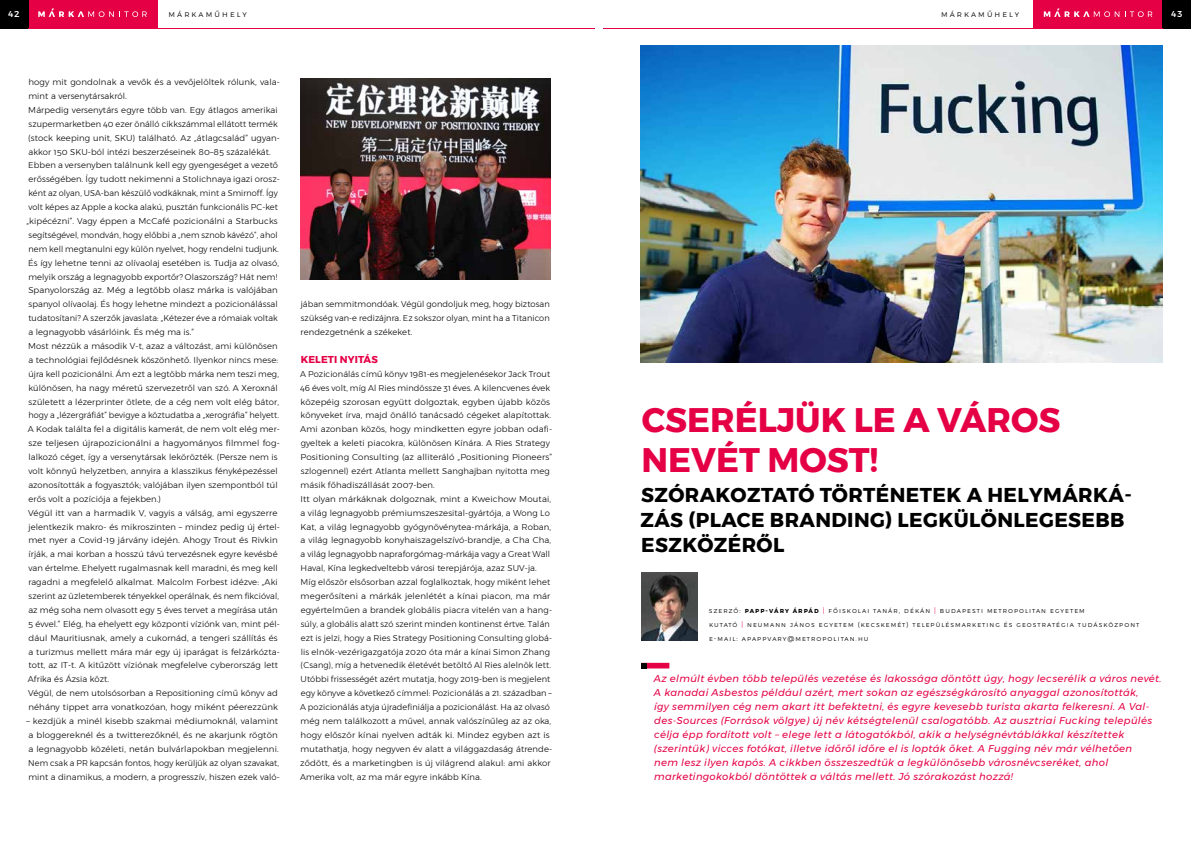
<style>
.page{position:relative;width:1191px;height:842px;background:#fff}
.page>*{position:absolute;margin:0;border:0;box-sizing:border-box;transform-origin:0 0}
.t1{font:700 34px/40px "Montserrat";color:#e50046}
.t2{font:700 20px/25px "Montserrat";letter-spacing:.02em;color:#000}
.t3{font:italic 10px/13.9px "Montserrat";letter-spacing:.03em;color:#e50046}
.t4{font:700 10px "Montserrat";letter-spacing:.01em;color:#e50046}
.t5{font:500 8.5px "Montserrat";color:#fff}
.t6{font:300 8.4px/13.9px "Montserrat";letter-spacing:.015em;color:#000}
.t7{font:300 8.4px "Montserrat";letter-spacing:.25em;color:#000}
.t8{font:300 7px/13.9px "Montserrat";letter-spacing:.165em;color:#000}
.s1{font-weight:600}
.s2{color:#e50046}
</style>
<div class="page">
<img style="left:641px;top:573px;width:57px;height:68px">
<svg style="left:641px;top:663px;width:28px;height:5px"></svg>
<div style="left:28px;top:0;width:130px;height:28px;background:#e50046"></div>
<div style="left:1033px;top:0;width:129px;height:28px;background:#e50046"></div>
<div style="left:0;top:0;width:28px;height:28px;background:#000"></div>
<div style="left:1162px;top:0;width:29px;height:28px;background:#000"></div>
<svg style="left:38px;top:9px;width:109px;height:8px"></svg>
<svg style="left:1043px;top:9px;width:109px;height:8px"></svg>
<hr style="left:28px;top:28px;width:1134px;height:1px;background:#e50046">
<img style="left:300px;top:79px;width:250px;height:200px">
<img style="left:640px;top:45px;width:522px;height:318px">
<div style="left:595px;top:0;width:7px;height:842px;background:#fff"></div>
<p class="t5" style="left:8px;top:7px;width:13px">42</p>
<p class="t7" style="left:168px;top:8px;width:80px">márkaműhely</p>
<p class="t7" style="left:941px;top:8px;width:80px">márkaműhely</p>
<p class="t5" style="left:1170px;top:7px;width:13px">43</p>
<p class="t6" style="left:26px;top:75px;width:255px">hogy mit gondolnak a vevők és a vevőjelöltek rólunk, vala&shy;mint a versenytársakról.<br>Márpedig versenytárs egyre több van. Egy átlagos amerikai szupermarketben 40 ezer önálló cikkszámmal ellátott termék (stock keeping unit, SKU) található. Az „átlagcsalád” ugyan&shy;akkor 150 SKU-ból intézi beszerzéseinek 80–85 százalékát.<br>Ebben a versenyben találnunk kell egy gyengeséget a vezető erősségében. Így tudott nekimenni a Stolichnaya igazi orosz&shy;ként az olyan, USA-ban készülő vodkáknak, mint a Smirnoff. Így volt képes az Apple a kocka alakú, pusztán funkcionális PC-ket „kipécézni”. Vagy éppen a McCafé pozicionálni a Starbucks segítségével, mondván, hogy előbbi a „nem sznob kávézó”, ahol nem kell megtanulni egy külön nyelvet, hogy rendelni tudjunk.<br>És így lehetne tenni az olívaolaj esetében is. Tudja az olvasó, melyik ország a legnagyobb exportőr? Olaszország? Hát nem!<br>Spanyolország az. Még a legtöbb olasz márka is valójában spanyol olívaolaj. És hogy lehetne mindezt a pozicionálással tudatosítani? A szerzők javaslata: „Kétezer éve a rómaiak voltak a legnagyobb vásárlóink. És még ma is.”<br>Most nézzük a második V-t, azaz a változást, ami különösen a technológiai fejlődésnek köszönhető. Ilyenkor nincs mese: újra kell pozicionálni. Ám ezt a legtöbb márka nem teszi meg, különösen, ha nagy méretű szervezetről van szó. A Xeroxnál született a lézerprinter ötlete, de a cég nem volt elég bátor, hogy a „lézergráfiát” bevigye a köztudatba a „xerográfia” helyett.<br>A Kodak találta fel a digitális kamerát, de nem volt elég mer&shy;sze teljesen újrapozicionálni a hagyományos filmmel fog&shy;lalkozó céget, így a versenytársak lekörözték. (Persze nem is volt könnyű helyzetben, annyira a klasszikus fényképezéssel azonosították a fogyasztók; valójában ilyen szempontból túl erős volt a pozíciója a fejekben.)<br>Végül itt van a harmadik V, vagyis a válság, ami egyszerre jelentkezik makro- és mikroszinten – mindez pedig új értel&shy;met nyer a Covid-19 járvány idején. Ahogy Trout és Rivkin írják, a mai korban a hosszú távú tervezésnek egyre kevésbé van értelme. Ehelyett rugalmasnak kell maradni, és meg kell ragadni a megfelelő alkalmat. Malcolm Forbest idézve: „Aki szerint az üzletemberek tényekkel operálnak, és nem fikcióval, az még soha nem olvasott egy 5 éves tervet a megírása után 5 évvel.” Elég, ha ehelyett egy központi víziónk van, mint pél&shy;dául Mauritiusnak, amely a cukornád, a tengeri szállítás és a turizmus mellett mára már egy új iparágat is felzárkózta&shy;tott, az IT-t. A kitűzött víziónak megfelelve cyberország lett Afrika és Ázsia közt.<br>Végül, de nem utolsósorban a Repositioning című könyv ad néhány tippet arra vonatkozóan, hogy miként péerezzünk</p>
<p class="t6" style="left:26px;top:714px;width:255px">– kezdjük a minél kisebb szakmai médiumoknál, valamint a bloggereknél és a twitterezőknél, és ne akarjunk rögtön a legnagyobb közéleti, netán bulvárlapokban megjelenni.<br>Nem csak a PR kapcsán fontos, hogy kerüljük az olyan szavakat, mint a dinamikus, a modern, a progresszív, hiszen ezek való-</p>
<p class="t6" style="left:301px;top:297px;width:251px;text-align:justify">jában semmitmondóak. Végül gondoljuk meg, hogy biztosan szükség van-e redizájnra. Ez sokszor olyan, mint ha a Titanicon rendezgetnénk a székeket.</p>
<p class="t4" style="left:301px;top:351px;width:79px">KELETI NYITÁS</p>
<p class="t6" style="left:300px;top:367px;width:253px">A Pozicionálás című könyv 1981-es megjelenésekor Jack Trout 46 éves volt, míg Al Ries mindössze 31 éves. A kilencvenes évek közepéig szorosan együtt dolgoztak, egyben újabb közös könyveket írva, majd önálló tanácsadó cégeket alapítottak.<br>Ami azonban közös, hogy mindketten egyre jobban odafi&shy;gyeltek a keleti piacokra, különösen Kínára. A Ries Strategy Positioning Consulting (az alliteráló „Positioning Pioneers” szlogennel) ezért Atlanta mellett Sanghajban nyitotta meg másik főhadiszállását 2007-ben.<br>Itt olyan márkáknak dolgoznak, mint a Kweichow Moutai, a világ legnagyobb prémiumszeszesital-gyártója, a Wong Lo Kat, a világ legnagyobb gyógynövénytea-márkája, a Roban, a világ legnagyobb konyhaiszagelszívó-brandje, a Cha Cha, a világ legnagyobb napraforgómag-márkája vagy a Great Wall Haval, Kína legkedveltebb városi terepjárója, azaz SUV-ja.<br>Míg először elsősorban azzal foglalkoztak, hogy miként lehet megerősíteni a márkák jelenlétét a kínai piacon, ma már egyértelműen a brandek globális piacra vitelén van a hang&shy;súly, a globális alatt szó szerint minden kontinenst értve. Talán ezt is jelzi, hogy a Ries Strategy Positioning Consulting globá&shy;lis elnök-vezérigazgatója 2020 óta már a kínai Simon Zhang (Csang), míg a hetvenedik életévét betöltő Al Ries alelnök lett.<br>Utóbbi frissességét azért mutatja, hogy 2019-ben is megjelent egy könyve a következő címmel: Pozicionálás a 21. században – A pozicionálás atyja újradefiniálja a pozicionálást. Ha az olvasó még nem találkozott a művel, annak valószínűleg az az oka, hogy először kínai nyelven adták ki. Mindez egyben azt is mutathatja, hogy negyven év alatt a világgazdaság átrende&shy;ződött, és a marketingben is új világrend alakul: ami akkor Amerika volt, az ma már egyre inkább Kína.</p>
<h1 class="t1" style="left:641px;top:400px;width:420px">CSERÉLJÜK LE A VÁROS<br>NEVÉT MOST!</h1>
<h2 class="t2" style="left:640px;top:482px;width:493px">SZÓRAKOZTATÓ TÖRTÉNETEK A HELYMÁRKÁ-<br>ZÁS (PLACE BRANDING) LEGKÜLÖNLEGESEBB<br>ESZKÖZÉRŐL</h2>
<p class="t8" style="left:709px;top:603px;width:431px">Szerző: <span class="s1">PAPP -VÁRY ÁRPÁD</span> <span class="s2">|</span> főiskolai tanár, dékán <span class="s2">|</span> Budapesti Metropolitan Egyetem<br>Kutató <span class="s2">|</span> N eumann János Egyetem (K ecskem ét) Településmarketing és Geostratégia Tudásközpont<br>E -mail: apappvary@m etropolitan.hu</p>
<p class="t3" style="left:654px;top:672px;width:509px">Az elmúlt évben több település vezetése és lakossága döntött úgy, hogy lecserélik a város nevét.<br>A kanadai Asbestos például azért, mert sokan az egészségkárosító anyaggal azonosították,<br>így semmilyen cég nem akart itt befektetni, és egyre kevesebb turista akarta felkeresni. A Val&shy;des-Sources (Források völgye) új név kétségtelenül csalogatóbb. Az ausztriai Fucking település célja épp fordított volt – elege lett a látogatókból, akik a helységnévtáblákkal készítettek (szerintük) vicces fotókat, illetve időről időre el is lopták őket. A Fugging név már vélhetően<br>nem lesz ilyen kapós. A cikkben összeszedtük a legkülönösebb városnévcseréket, ahol marketingokokból döntöttek a váltás mellett. Jó szórakozást hozzá!</p>
</div>
